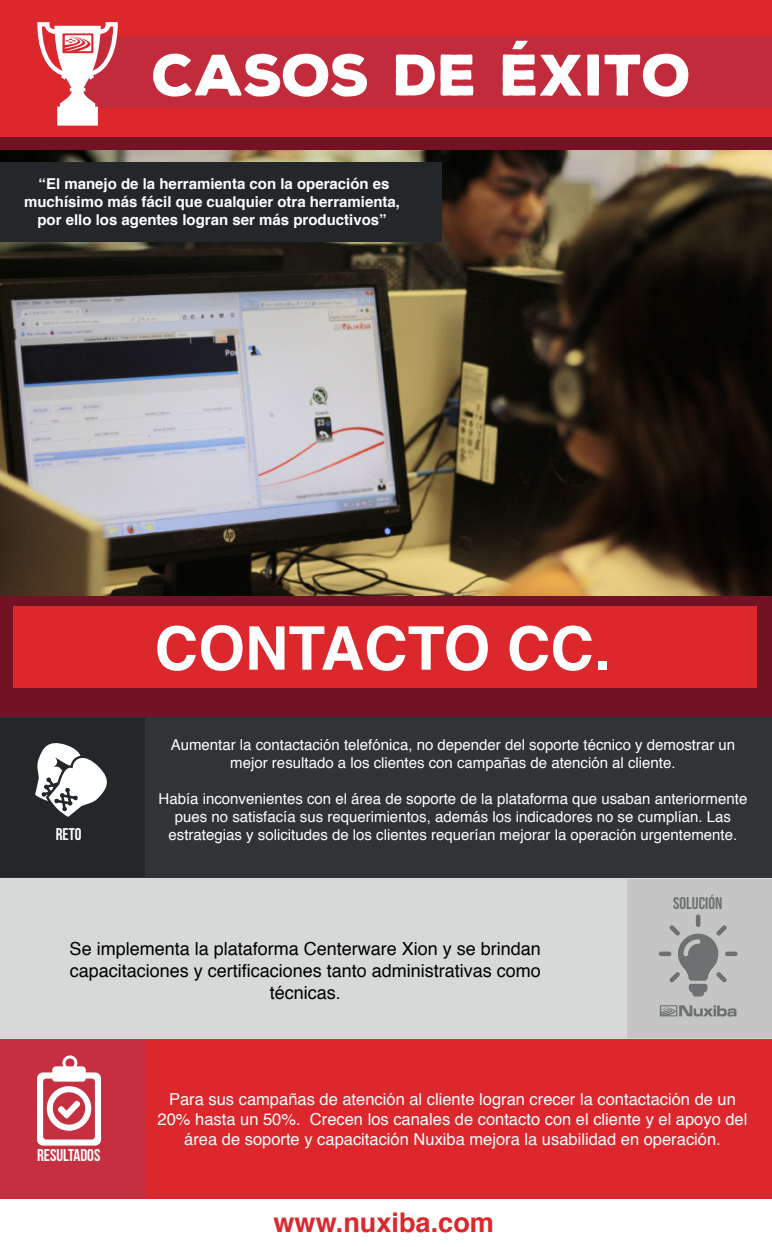
<style>
.page{position:relative;width:772px;height:1247px;background:#fff}
.page>*{position:absolute;margin:0;border:0;box-sizing:border-box;transform-origin:0 0}
.t1{font:700 60.15px "Helvetica";color:#fff}
.t2{font:900 56.55px "Nexa Rust Sans";letter-spacing:-.01em;color:#fff}
.t3{font:700 27.15px "Helvetica";color:#dc272d}
.t4{font:18px/21.6px "Helvetica";color:#000001;text-align:center}
.t5{font:16.95px "Bebas Neue";color:#fff}
.t6{font:16.95px "Bebas Neue";color:#6d7172}
.t7{font:16.5px/19.8px "Helvetica";color:#fff;text-align:center}
.t8{font:15px/18px "Helvetica";color:#fff;text-align:center}
.t9{font:700 15px/18px "Helvetica";color:#fff;text-align:center}
</style>
<div class="page">
<img style="left:0;top:150px;width:772px;height:446px">
<div style="left:0;top:0;width:772px;height:140px;background:#dc272d"></div>
<div style="left:73px;top:36px;width:699px;height:71px;background:#c22b3c"></div>
<div style="left:0;top:137px;width:772px;height:13px;background:#741225"></div>
<svg style="left:37px;top:22px;width:81px;height:104px"></svg>
<div style="left:0;top:596px;width:772px;height:123px;background:#741225"></div>
<div style="left:0;top:717px;width:772px;height:161px;background:#303437"></div>
<div style="left:0;top:718px;width:144px;height:158px;background:#23272a"></div>
<div style="left:0;top:1038px;width:772px;height:161px;background:#dc272d"></div>
<div style="left:0;top:1039px;width:144px;height:158px;background:#c52f40"></div>
<div style="left:0;top:878px;width:772px;height:161px;background:#d7d9d8"></div>
<div style="left:627px;top:879px;width:145px;height:158px;background:#c4c5c4"></div>
<svg style="left:37px;top:1055px;width:64px;height:91px"></svg>
<svg style="left:35px;top:743px;width:72px;height:74px"></svg>
<svg style="left:659px;top:914px;width:78px;height:82px"></svg>
<svg style="left:660px;top:1005px;width:76px;height:11px"></svg>
<div style="left:13px;top:607px;width:744px;height:81px;background:#dc272d"></div>
<div style="left:0;top:163px;width:442px;height:79px;background:#23272a"></div>
<h2 class="t2" style="left:152px;top:37px;width:541px">CASOS DE ÉXITO</h2>
<p class="t9" style="left:24px;top:175px;width:377px">“El manejo de la herramienta con la operación es muchísimo más fácil que cualquier otra herramienta, por ello los agentes logran ser más productivos”</p>
<p class="t5" style="left:56px;top:825px;width:27px">RETO</p>
<h1 class="t1" style="left:155px;top:600px;width:457px">CONTACTO CC.</h1>
<p class="t8" style="left:171px;top:736px;width:566px">Aumentar la contactación telefónica, no depender del soporte técnico y demostrar un mejor resultado a los clientes con campañas de atención al cliente.</p>
<p class="t8" style="left:159px;top:790px;width:590px">Había inconvenientes con el área de soporte de la plataforma que usaban anteriormente pues no satisfacía sus requerimientos, además los indicadores no se cumplían. Las estrategias y solicitudes de los clientes requerían mejorar la operación urgentemente.</p>
<p class="t6" style="left:673px;top:894px;width:51px">SOLUCIÓN</p>
<p class="t4" style="left:70px;top:939px;width:473px">Se implementa la plataforma Centerware Xion y se brindan capacitaciones y certificaciones tanto administrativas como técnicas.</p>
<p class="t5" style="left:37px;top:1146px;width:65px">RESULTADOS</p>
<p class="t7" style="left:158px;top:1090px;width:591px">Para sus campañas de atención al cliente logran crecer la contactación de un<br>20% hasta un 50%. Crecen los canales de contacto con el cliente y el apoyo del área de soporte y capacitación Nuxiba mejora la usabilidad en operación.</p>
<h3 class="t3" style="left:273px;top:1200px;width:222px">www.nuxiba.com</h3>
</div>
